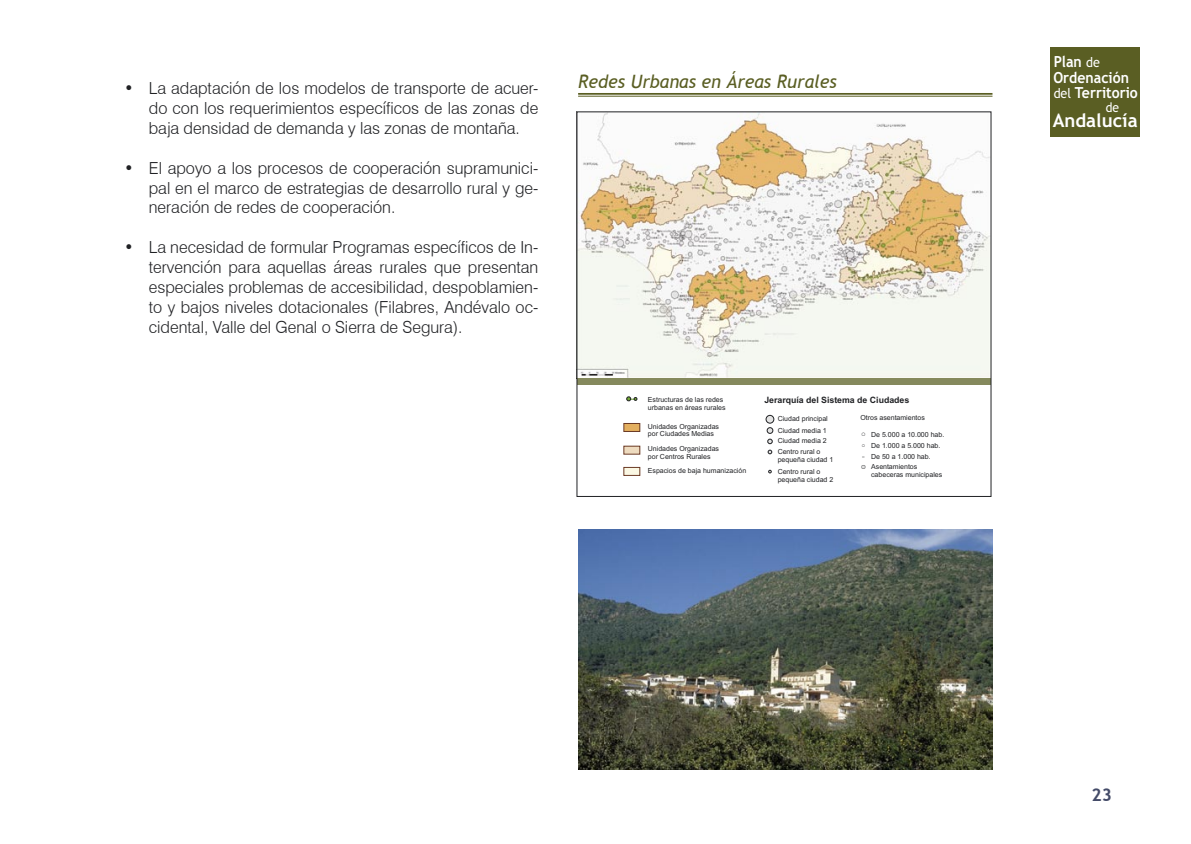
<style>
.page{position:relative;width:1191px;height:844px;background:#fff}
.page>*{position:absolute;margin:0;border:0;box-sizing:border-box;transform-origin:0 0}
.t1{font:700 18.55px "Trebuchet MS";color:#fff}
.t2{font:italic 18.38px "Trebuchet MS";color:#5a5e23}
.t3{font:700 17.5px "Trebuchet MS";color:#444b68}
.t4{font:300 16.62px/19.8px "Swiss 721 BT";color:#202124;text-align:justify}
.t5{font:700 15.22px/15.4px "Trebuchet MS";color:#fff;scale:.92 1}
.t6{font:13.12px "Trebuchet MS";color:#fff;scale:.92 1}
.t7{font:700 8.75px "Arial";color:#202124}
.t8{font:7px/7.9px "Arial";color:#202124}
.s1{font-weight:400;font-size:13.65px}
</style>
<div class="page">
<div style="left:1050px;top:47px;width:89px;height:89px;background:#5a5e23"></div>
<img style="left:578px;top:113px;width:411px;height:265px">
<div style="left:577px;top:378px;width:414px;height:7px;background:#85895d"></div>
<svg style="left:768px;top:450px;width:4px;height:4px"></svg>
<svg style="left:767px;top:439px;width:5px;height:4px"></svg>
<svg style="left:767px;top:427px;width:6px;height:6px"></svg>
<div style="left:766px;top:415px;width:8px;height:8px;background:#e4e4e4;border-radius:50%"></div>
<div style="left:766px;top:415px;width:8px;height:8px;border:1px solid #202124;border-radius:50%"></div>
<div style="left:624px;top:446px;width:16px;height:8px;background:#eedbbf"></div>
<div style="left:623px;top:445px;width:17px;height:9px;border:1px solid #6a3923"></div>
<div style="left:624px;top:467px;width:16px;height:8px;background:#fbf8e4"></div>
<div style="left:623px;top:467px;width:17px;height:8px;border:1px solid #6a3923"></div>
<div style="left:624px;top:423px;width:16px;height:8px;background:#e3af5f"></div>
<div style="left:623px;top:423px;width:17px;height:9px;border:1px solid #6a3923"></div>
<svg style="left:626px;top:396px;width:11px;height:5px"></svg>
<hr style="left:578px;top:93px;width:414px;height:2px;background:#5a5e23">
<hr style="left:578px;top:96px;width:414px;height:1px;background:#5a5e23">
<img style="left:578px;top:529px;width:414px;height:240px">
<p class="t4" style="left:149px;top:78px;width:391px;text-indent:-25px">• La adaptación de los modelos de transporte de acuer&shy;do con los requerimientos específicos de las zonas de baja densidad de demanda y las zonas de montaña.</p>
<p class="t4" style="left:149px;top:158px;width:391px;text-indent:-25px">• El apoyo a los procesos de cooperación supramunici&shy;pal en el marco de estrategias de desarrollo rural y ge&shy;neración de redes de cooperación.</p>
<p class="t4" style="left:149px;top:237px;width:391px;text-indent:-25px">• La necesidad de formular Programas específicos de In&shy;tervención para aquellas áreas rurales que presentan especiales problemas de accesibilidad, despoblamien&shy;to y bajos niveles dotacionales (Filabres, Andévalo oc&shy;cidental, Valle del Genal o Sierra de Segura).</p>
<p class="t2" style="left:578px;top:71px;width:260px">Redes Urbanas en Áreas Rurales</p>
<p class="t8" style="left:648px;top:395px;width:79px">Estructuras de las redes urbanas en áreas rurales</p>
<p class="t8" style="left:648px;top:445px;width:73px">Unidades Organizadas por Centros Rurales</p>
<p class="t8" style="left:648px;top:467px;width:100px">Espacios de baja humanización</p>
<p class="t8" style="left:648px;top:422px;width:73px">Unidades Organizadas por Ciudades Medias</p>
<p class="t7" style="left:764px;top:395px;width:146px">Jerarquía del Sistema de Ciudades</p>
<p class="t8" style="left:860px;top:414px;width:66px">Otros asentamientos</p>
<p class="t8" style="left:871px;top:429px;width:75px;line-height:11.2px">De 5.000 a 10.000 hab.<br>De 1.000 a 5.000 hab.<br>De 50 a 1.000 hab.</p>
<p class="t8" style="left:871px;top:463px;width:73px">Asentamientos cabeceras municipales</p>
<p class="t8" style="left:777px;top:414px;width:52px">Ciudad principal</p>
<p class="t8" style="left:777px;top:437px;width:51px">Ciudad media 2</p>
<p class="t8" style="left:777px;top:426px;width:51px">Ciudad media 1</p>
<p class="t8" style="left:777px;top:467px;width:57px">Centro rural o pequeña ciudad 2</p>
<p class="t8" style="left:777px;top:448px;width:57px">Centro rural o pequeña ciudad 1</p>
<p class="t5" style="left:1053px;top:56px;width:93px">Plan <span class="s1">de<br></span>Ordenación <span class="s1">del</span> Territorio</p>
<p class="t6" style="left:1105px;top:99px;width:16px">de</p>
<p class="t1" style="left:1052px;top:109px;width:86px">Andalucía</p>
<p class="t3" style="left:1091px;top:783px;width:22px">23</p>
</div>
